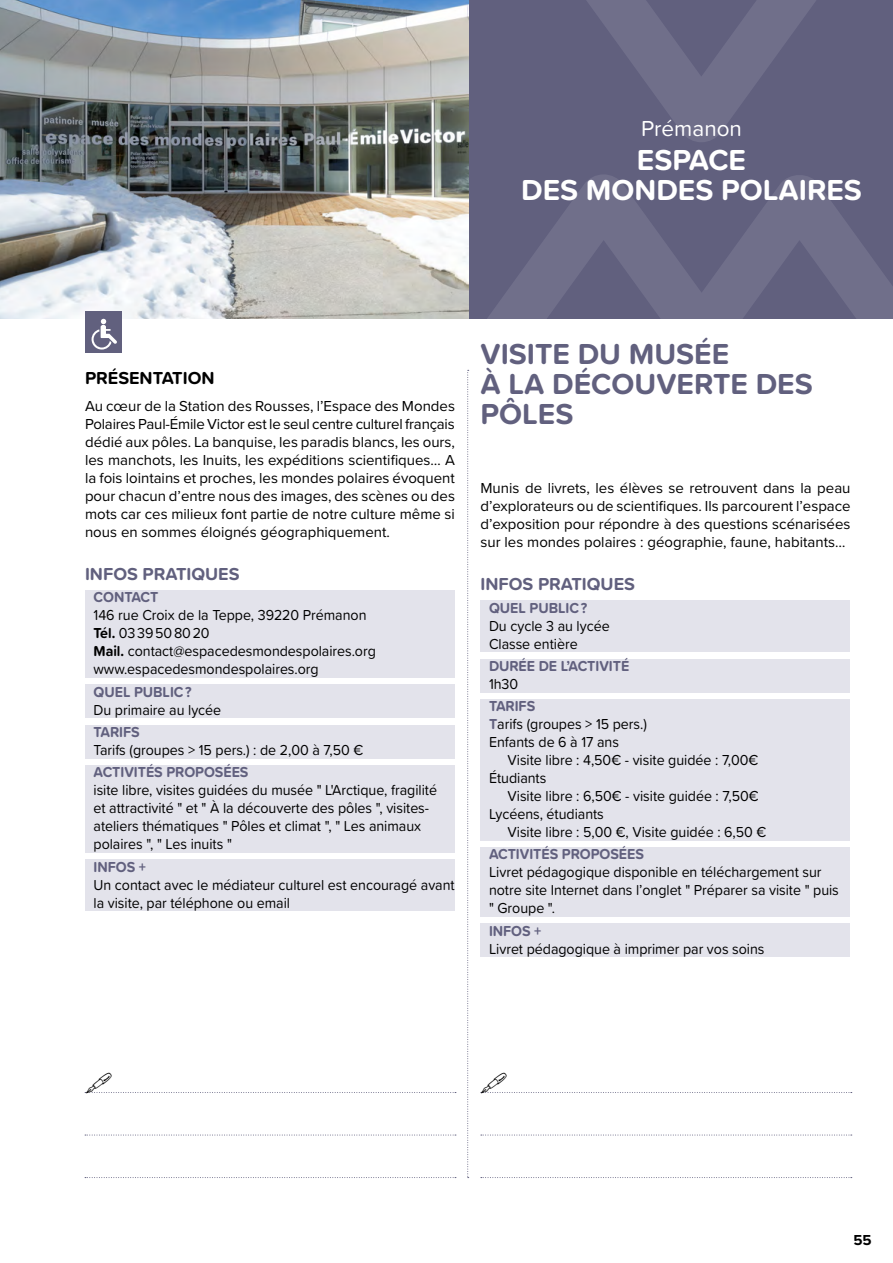
<style>
.page{position:relative;width:893px;height:1263px;background:#fff}
.page>*{position:absolute;margin:0;border:0;box-sizing:border-box;transform-origin:0 0}
.t1{font:700 30px/30px "Proxima Soft";color:#61607e}
.t2{font:700 30px/30px "Proxima Soft";color:#fff;text-align:center}
.t3{font:22.5px "Proxima Soft";color:#fff}
.t4{font:700 18px "Proxima Soft";color:#61607e}
.t5{font:700 18px "Proxima Soft";color:#000}
.t6{font:15px/18px "Proxima Soft";letter-spacing:-.005em;color:#000;scale:.95 1}
.t7{font:15px/18px "Proxima Nova";color:#000;text-align:justify}
.t8{font:700 15px "Proxima Soft";letter-spacing:-.005em;color:#61607e;scale:.95 1}
.t9{font:700 15px "Proxima Nova";color:#000}
.s1{font-weight:700}
.s2{font-weight:700;color:#61607e}
</style>
<div class="page">
<div style="left:467px;top:0;width:426px;height:319px;background:#61607e"></div>
<svg style="left:487px;top:175px;width:406px;height:144px"></svg>
<svg style="left:587px;top:0;width:229px;height:142px"></svg>
<img style="left:0;top:0;width:468px;height:319px">
<div style="left:480px;top:601px;width:370px;height:51px;background:#e3e3eb"></div>
<div style="left:480px;top:659px;width:370px;height:33px;background:#e3e3eb"></div>
<div style="left:480px;top:699px;width:370px;height:141px;background:#e3e3eb"></div>
<div style="left:480px;top:848px;width:370px;height:69px;background:#e3e3eb"></div>
<div style="left:480px;top:924px;width:370px;height:33px;background:#e3e3eb"></div>
<svg style="left:467px;top:370px;width:2px;height:808px"></svg>
<div style="left:85px;top:591px;width:370px;height:87px;background:#e3e3eb"></div>
<div style="left:85px;top:685px;width:370px;height:33px;background:#e3e3eb"></div>
<div style="left:85px;top:725px;width:370px;height:33px;background:#e3e3eb"></div>
<div style="left:85px;top:765px;width:370px;height:87px;background:#e3e3eb"></div>
<div style="left:85px;top:860px;width:370px;height:51px;background:#e3e3eb"></div>
<svg style="left:85px;top:1135px;width:371px;height:1px"></svg>
<svg style="left:85px;top:1177px;width:371px;height:1px"></svg>
<svg style="left:481px;top:1135px;width:371px;height:1px"></svg>
<svg style="left:481px;top:1177px;width:371px;height:1px"></svg>
<div style="left:85px;top:311px;width:37px;height:41px;background:#61607e"></div>
<svg style="left:92px;top:319px;width:25px;height:31px"></svg>
<svg style="left:85px;top:1092px;width:371px;height:1px"></svg>
<svg style="left:481px;top:1092px;width:371px;height:1px"></svg>
<h2 class="t3" style="left:641px;top:112px;width:103px">Prémanon</h2>
<h1 class="t2" style="left:521px;top:144px;width:342px">ESPACE<br>DES MONDES POLAIRES</h1>
<p class="t5" style="left:85px;top:365px;width:131px">PRÉSENTATION</p>
<p class="t7" style="left:85px;top:396px;width:371px">Au cœur de la Station des Rousses, l’Espace des Mondes Polaires Paul-Émile Victor est le seul centre culturel français dédié aux pôles. La banquise, les paradis blancs, les ours, les manchots, les Inuits, les expéditions scientifiques… A la fois lointains et proches, les mondes polaires évoquent pour chacun d’entre nous des images, des scènes ou des mots car ces milieux font partie de notre culture même si nous en sommes éloignés géographiquement.</p>
<p class="t4" style="left:85px;top:561px;width:156px">INFOS PRATIQUES</p>
<p class="t8" style="left:94px;top:586px;width:70px">CONTACT</p>
<p class="t6" style="left:94px;top:606px;width:299px">146 rue Croix de la Teppe, 39220 Prémanon <span class="s1">Tél.</span> 03 39 50 80 20<br><span class="s1">Mail.</span> contact@espacedesmondespolaires.org www.espacedesmondespolaires.org</p>
<p class="t8" style="left:94px;top:680px;width:105px">QUEL PUBLIC ?</p>
<p class="t6" style="left:94px;top:700px;width:136px">Du primaire au lycée</p>
<p class="t8" style="left:94px;top:721px;width:50px">TARIFS</p>
<p class="t6" style="left:94px;top:740px;width:285px">Tarifs (groupes &gt; 15 pers.) : de 2,00 à 7,50 €</p>
<p class="t8" style="left:94px;top:761px;width:165px">ACTIVITÉS PROPOSÉES</p>
<p class="t6" style="left:94px;top:780px;width:363px">isite libre, visites guidées du musée " L'Arctique, fragilité et attractivité " et " À la découverte des pôles ", visites&shy;ateliers thématiques " Pôles et climat ", " Les animaux polaires ", " Les inuits "</p>
<p class="t8" style="left:94px;top:855px;width:57px">INFOS +</p>
<p class="t6" style="left:94px;top:875px;width:382px">Un contact avec le médiateur culturel est encouragé avant la visite, par téléphone ou email</p>
<h1 class="t1" style="left:480px;top:338px;width:334px">VISITE DU MUSÉE<br>À LA DÉCOUVERTE DES<br>PÔLES</h1>
<p class="t7" style="left:480px;top:478px;width:372px">Munis de livrets, les élèves se retrouvent dans la peau d’explorateurs ou de scientifiques. Ils parcourent l’espace d’exposition pour répondre à des questions scénarisées sur les mondes polaires : géographie, faune, habitants…</p>
<p class="t4" style="left:480px;top:571px;width:156px">INFOS PRATIQUES</p>
<p class="t8" style="left:489px;top:596px;width:105px">QUEL PUBLIC ?</p>
<p class="t6" style="left:489px;top:616px;width:129px">Du cycle 3 au lycée<br>Classe entière</p>
<p class="t8" style="left:489px;top:655px;width:149px">DURÉE DE L’ACTIVITÉ</p>
<p class="t6" style="left:489px;top:674px;width:32px">1h30</p>
<p class="t6" style="left:489px;top:696px;width:168px"><span class="s2">TARIFS<br>T</span>arifs (groupes &gt; 15 pers.)<br>Enfants de 6 à 17 ans</p>
<p class="t6" style="left:489px;top:750px;width:285px;text-indent:18px">Visite libre : 4,50€ - visite guidée : 7,00€<br>Étudiants</p>
<p class="t6" style="left:489px;top:786px;width:285px;text-indent:18px">Visite libre : 6,50€ - visite guidée : 7,50€<br>Lycéens, étudiants</p>
<p class="t6" style="left:507px;top:822px;width:274px">Visite libre : 5,00 €, Visite guidée : 6,50 €</p>
<p class="t8" style="left:489px;top:843px;width:165px">ACTIVITÉS PROPOSÉES</p>
<p class="t6" style="left:489px;top:863px;width:370px">Livret pédagogique disponible en téléchargement sur notre site Internet dans l’onglet " Préparer sa visite " puis " Groupe ".</p>
<p class="t8" style="left:489px;top:919px;width:57px">INFOS +</p>
<p class="t6" style="left:489px;top:939px;width:291px">Livret pédagogique à imprimer par vos soins</p>
<p class="t9" style="left:853px;top:1229px;width:20px">55</p>
</div>
